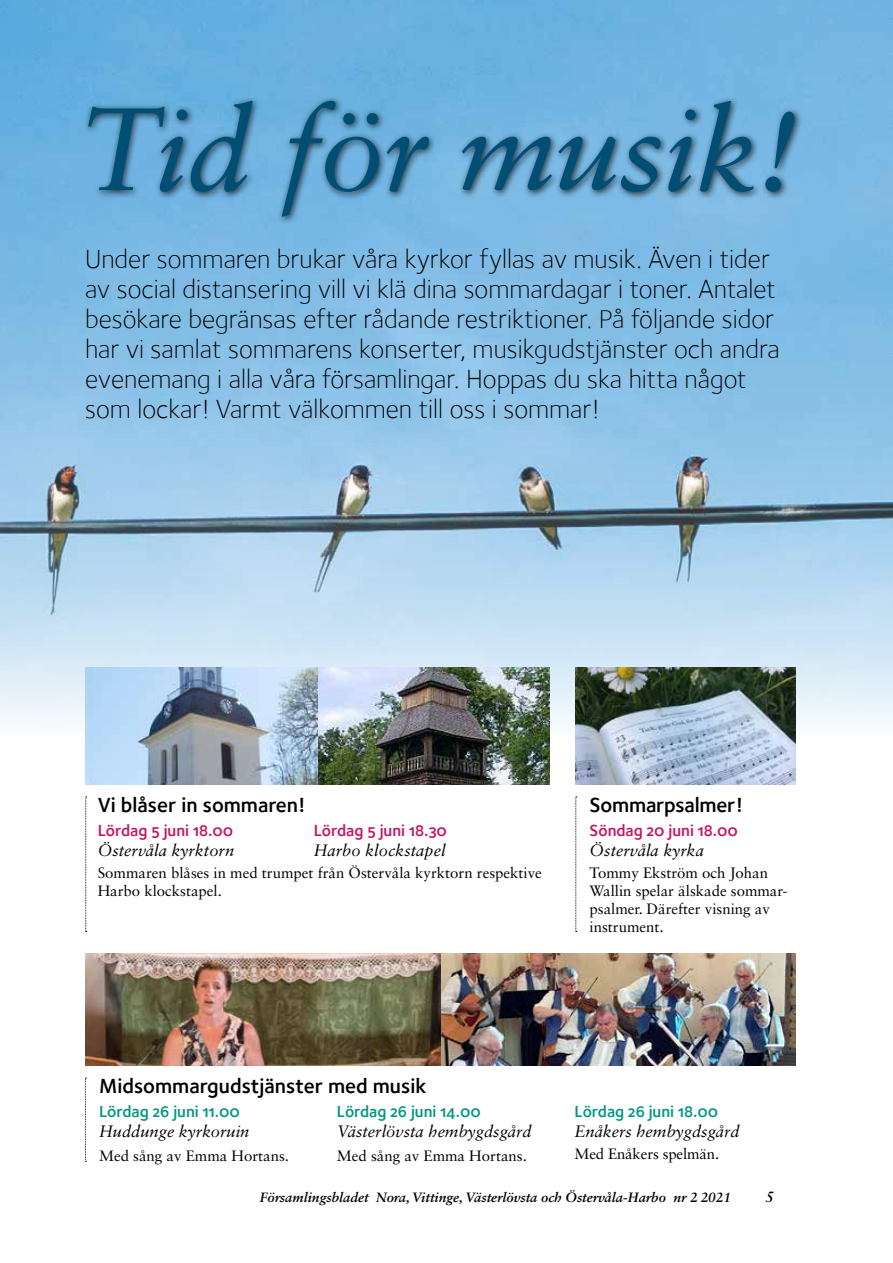
<style>
.page{position:relative;width:893px;height:1263px;background:#fff}
.page>*{position:absolute;margin:0;border:0;box-sizing:border-box;transform-origin:0 0}
.t1{font:italic 117px "Sabon LT Std";letter-spacing:-.01em;color:#004e73}
.t2{font:300 27px/30px "Foundry Sterling";color:#000}
.t3{font:21px "Foundry Sterling Demi OSF";color:#000}
.t4{font:italic 16.5px "Sabon LT Std";color:#000}
.t5{font:16.5px "Foundry Sterling Demi OSF";color:#00977f}
.t6{font:16.5px "Foundry Sterling Demi OSF";color:#c71066}
.t7{font:15px/18px "Sabon LT Std";color:#000}
.t8{font:italic 700 15px "Sabon LT Std";color:#000}
.t9{font:italic 700 13.5px "Sabon LT Std";color:#000}
</style>
<div class="page">
<img style="left:0;top:0;width:893px;height:736px">
<div style="left:83px;top:95px;width:720px;height:130px;background:#000;opacity:.75"></div>
<svg style="left:85px;top:796px;width:2px;height:136px"></svg>
<svg style="left:575px;top:796px;width:2px;height:136px"></svg>
<img style="left:575px;top:667px;width:220px;height:117px">
<img style="left:85px;top:667px;width:465px;height:117px">
<svg style="left:85px;top:1078px;width:1px;height:84px"></svg>
<img style="left:85px;top:953px;width:710px;height:112px">
<h1 class="t1" style="left:80px;top:82px;width:719px">Tid för musik!</h1>
<p class="t2" style="left:85px;top:244px;width:696px">Under sommaren brukar våra kyrkor fyllas av musik. Även i tider av social distansering vill vi klä dina sommardagar i toner. Antalet besökare begränsas efter rådande restriktioner. På följande sidor har vi samlat sommarens konserter, musikgudstjänster och andra evenemang i alla våra församlingar. Hoppas du ska hitta något som lockar! Varmt välkommen till oss i sommar!</p>
<p class="t3" style="left:98px;top:792px;width:209px">Vi blåser in sommaren!</p>
<p class="t6" style="left:98px;top:820px;width:137px">Lördag 5 juni 18.00</p>
<p class="t6" style="left:314px;top:820px;width:135px">Lördag 5 juni 18.30</p>
<p class="t4" style="left:98px;top:840px;width:138px">Östervåla kyrktorn</p>
<p class="t4" style="left:314px;top:840px;width:133px">Harbo klockstapel</p>
<p class="t7" style="left:98px;top:863px;width:446px">Sommaren blåses in med trumpet från Östervåla kyrktorn respektive<br>Harbo klockstapel.</p>
<p class="t3" style="left:590px;top:792px;width:155px">Sommarpsalmer!</p>
<p class="t6" style="left:590px;top:820px;width:150px">Söndag 20 juni 18.00</p>
<p class="t4" style="left:590px;top:840px;width:116px">Östervåla kyrka</p>
<p class="t7" style="left:590px;top:863px;width:199px">Tommy Ekström och Johan<br>Wallin spelar älskade sommar&shy;psalmer. Därefter visning av instrument.</p>
<p class="t3" style="left:99px;top:1073px;width:329px">Midsommargudstjänster med musik</p>
<p class="t5" style="left:99px;top:1102px;width:142px">Lördag 26 juni 11.00</p>
<p class="t4" style="left:99px;top:1121px;width:152px">Huddunge kyrkoruin</p>
<p class="t7" style="left:99px;top:1146px;width:192px">Med sång av Emma Hortans.</p>
<p class="t5" style="left:337px;top:1102px;width:146px">Lördag 26 juni 14.00</p>
<p class="t4" style="left:337px;top:1121px;width:196px">Västerlövsta hembygdsgård</p>
<p class="t7" style="left:337px;top:1146px;width:192px">Med sång av Emma Hortans.</p>
<p class="t5" style="left:574px;top:1102px;width:145px">Lördag 26 juni 18.00</p>
<p class="t4" style="left:574px;top:1121px;width:167px">Enåkers hembygdsgård</p>
<p class="t7" style="left:574px;top:1145px;width:146px">Med Enåkers spelmän.</p>
<p class="t9" style="left:260px;top:1189px;width:472px">Församlingsbladet Nora, Vittinge, Västerlövsta och Östervåla-Harbo nr 2 2021</p>
<p class="t8" style="left:766px;top:1187px;width:10px">5</p>
</div>
